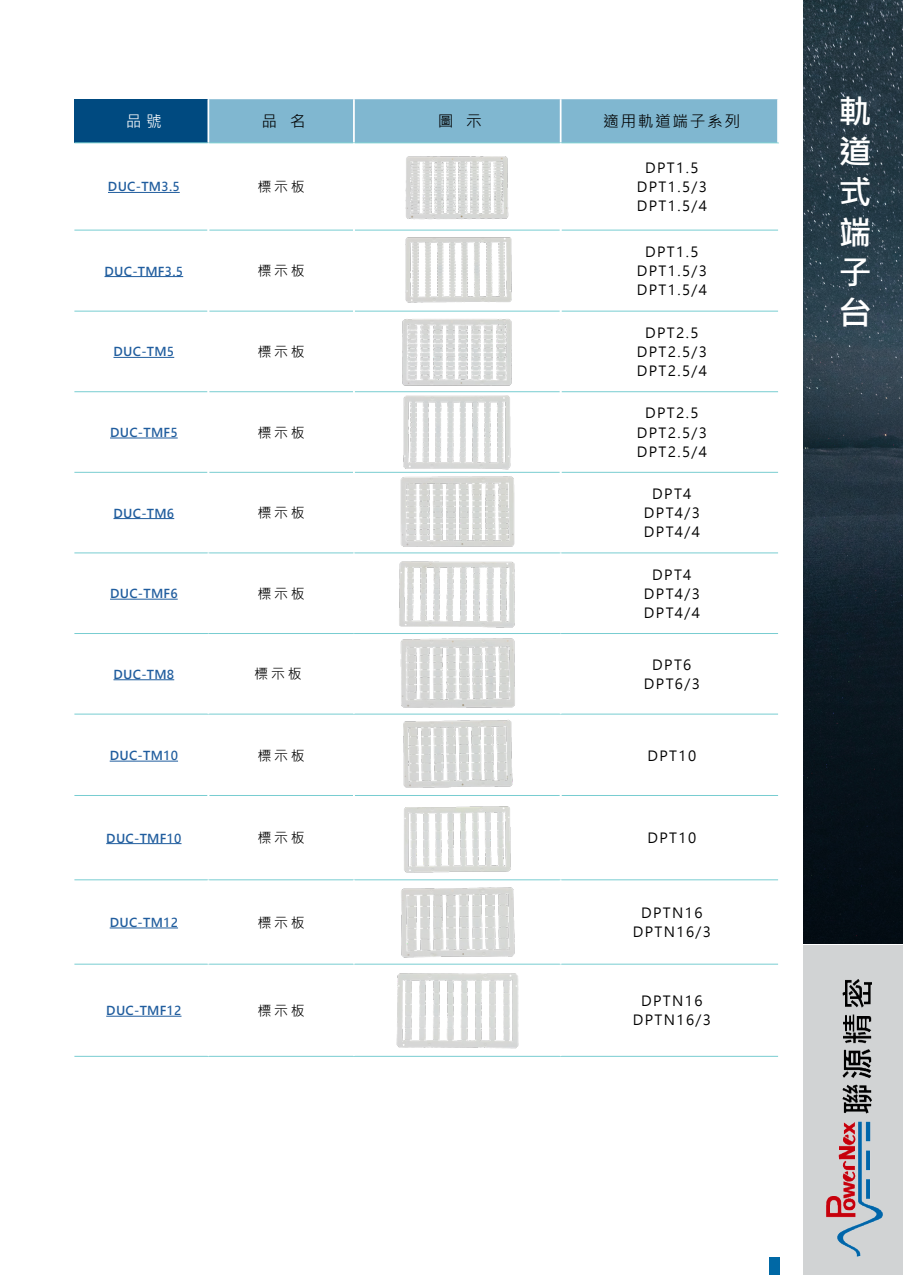
<style>
.page{position:relative;width:903px;height:1275px;background:#fff}
.page>*{position:absolute;margin:0;border:0;box-sizing:border-box;transform-origin:0 0}
.t1{font:700 33.25px/40.2px "Microsoft Jheng Hei";color:#fff;text-align:justify}
.t2{font:15.75px "Microsoft Jheng Hei";letter-spacing:.1em;color:#000}
.t3{font:15.75px "Microsoft Jheng Hei";color:#fff}
.t4{font:15.75px "Microsoft Jheng Hei";color:#000}
.t5{font:14px/19.2px "Microsoft Jheng Hei UI Regular";letter-spacing:.1em;color:#000;text-align:center}
.t6{font:14px "Microsoft Jheng Hei";letter-spacing:.2em;color:#000}
.t7{font:12.25px "Microsoft Jheng Hei UI Bold";letter-spacing:.025em;color:#205d9e}
</style>
<div class="page">
<div style="left:804px;top:945px;width:99px;height:330px;background:#d1d3d4"></div>
<img style="left:804px;top:0;width:99px;height:944px">
<div style="left:769px;top:1257px;width:10px;height:18px;background:#0068a5"></div>
<img style="left:826px;top:979px;width:57px;height:278px">
<div style="left:74px;top:99px;width:134px;height:44px;background:#004a80"></div>
<div style="left:209px;top:99px;width:568px;height:43px;background:#80b7d0"></div>
<hr style="left:74px;top:142px;width:134px;height:1px;background:#78cdd1">
<hr style="left:74px;top:230px;width:133px;height:1px;background:#78cdd1">
<hr style="left:74px;top:311px;width:133px;height:1px;background:#78cdd1">
<hr style="left:74px;top:391px;width:133px;height:1px;background:#78cdd1">
<hr style="left:74px;top:472px;width:133px;height:1px;background:#78cdd1">
<hr style="left:208px;top:142px;width:146px;height:1px;background:#78cdd1">
<hr style="left:354px;top:142px;width:207px;height:1px;background:#78cdd1">
<hr style="left:561px;top:142px;width:218px;height:1px;background:#78cdd1">
<hr style="left:209px;top:230px;width:144px;height:1px;background:#78cdd1">
<hr style="left:355px;top:230px;width:205px;height:1px;background:#78cdd1">
<hr style="left:561px;top:230px;width:217px;height:1px;background:#78cdd1">
<hr style="left:209px;top:311px;width:144px;height:1px;background:#78cdd1">
<hr style="left:355px;top:311px;width:205px;height:1px;background:#78cdd1">
<hr style="left:561px;top:311px;width:217px;height:1px;background:#78cdd1">
<hr style="left:209px;top:391px;width:144px;height:1px;background:#78cdd1">
<hr style="left:355px;top:391px;width:205px;height:1px;background:#78cdd1">
<hr style="left:561px;top:391px;width:217px;height:1px;background:#78cdd1">
<hr style="left:209px;top:472px;width:144px;height:1px;background:#78cdd1">
<hr style="left:355px;top:472px;width:205px;height:1px;background:#78cdd1">
<hr style="left:561px;top:472px;width:217px;height:1px;background:#78cdd1">
<hr style="left:74px;top:552px;width:134px;height:1px;background:#78cdd1">
<hr style="left:208px;top:552px;width:146px;height:1px;background:#78cdd1">
<hr style="left:354px;top:552px;width:207px;height:1px;background:#78cdd1">
<hr style="left:561px;top:552px;width:217px;height:1px;background:#78cdd1">
<hr style="left:74px;top:633px;width:134px;height:1px;background:#78cdd1">
<hr style="left:74px;top:714px;width:134px;height:1px;background:#78cdd1">
<hr style="left:208px;top:633px;width:146px;height:1px;background:#78cdd1">
<hr style="left:354px;top:633px;width:207px;height:1px;background:#78cdd1">
<hr style="left:561px;top:633px;width:217px;height:1px;background:#78cdd1">
<hr style="left:208px;top:714px;width:146px;height:1px;background:#78cdd1">
<hr style="left:354px;top:714px;width:207px;height:1px;background:#78cdd1">
<hr style="left:561px;top:714px;width:217px;height:1px;background:#78cdd1">
<hr style="left:207px;top:99px;width:2px;height:43px;background:#fff">
<hr style="left:353px;top:99px;width:2px;height:43px;background:#fff">
<hr style="left:560px;top:99px;width:1px;height:43px;background:#fff">
<hr style="left:108px;top:192px;width:72px;height:1px;background:#205d9e">
<img style="left:405px;top:156px;width:104px;height:64px">
<hr style="left:105px;top:276px;width:78px;height:1px;background:#205d9e">
<img style="left:395px;top:237px;width:124px;height:310px">
<hr style="left:113px;top:357px;width:61px;height:1px;background:#205d9e">
<hr style="left:110px;top:438px;width:68px;height:1px;background:#205d9e">
<hr style="left:113px;top:518px;width:61px;height:1px;background:#205d9e">
<hr style="left:110px;top:599px;width:68px;height:1px;background:#205d9e">
<img style="left:388px;top:553px;width:139px;height:75px">
<hr style="left:113px;top:679px;width:61px;height:1px;background:#205d9e">
<img style="left:393px;top:638px;width:129px;height:76px">
<hr style="left:74px;top:795px;width:133px;height:1px;background:#78cdd1">
<hr style="left:209px;top:795px;width:144px;height:1px;background:#78cdd1">
<hr style="left:355px;top:795px;width:205px;height:1px;background:#78cdd1">
<hr style="left:561px;top:795px;width:217px;height:1px;background:#78cdd1">
<hr style="left:74px;top:879px;width:134px;height:1px;background:#78cdd1">
<hr style="left:208px;top:879px;width:146px;height:1px;background:#78cdd1">
<hr style="left:354px;top:879px;width:207px;height:1px;background:#78cdd1">
<hr style="left:561px;top:879px;width:217px;height:1px;background:#78cdd1">
<hr style="left:74px;top:964px;width:134px;height:1px;background:#78cdd1">
<hr style="left:74px;top:1056px;width:134px;height:1px;background:#78cdd1">
<hr style="left:208px;top:964px;width:146px;height:1px;background:#78cdd1">
<hr style="left:354px;top:964px;width:207px;height:1px;background:#78cdd1">
<hr style="left:561px;top:964px;width:217px;height:1px;background:#78cdd1">
<hr style="left:208px;top:1056px;width:146px;height:1px;background:#78cdd1">
<hr style="left:354px;top:1056px;width:207px;height:1px;background:#78cdd1">
<hr style="left:561px;top:1056px;width:217px;height:1px;background:#78cdd1">
<hr style="left:110px;top:761px;width:68px;height:1px;background:#205d9e">
<img style="left:403px;top:719px;width:110px;height:69px">
<hr style="left:106px;top:843px;width:75px;height:1px;background:#205d9e">
<img style="left:404px;top:806px;width:107px;height:67px">
<hr style="left:110px;top:928px;width:68px;height:1px;background:#205d9e">
<img style="left:388px;top:880px;width:139px;height:84px">
<hr style="left:106px;top:1016px;width:75px;height:1px;background:#205d9e">
<img style="left:396px;top:973px;width:123px;height:76px">
<p class="t3" style="left:126px;top:112px;width:38px">品 號</p>
<p class="t4" style="left:262px;top:112px;width:46px">品 名</p>
<p class="t2" style="left:438px;top:112px;width:46px">圖 示</p>
<p class="t2" style="left:603px;top:112px;width:139px">適用軌道端子系列</p>
<p class="t7" style="left:108px;top:179px;width:73px">DUC-TM3.5</p>
<p class="t6" style="left:257px;top:178px;width:49px">標示板</p>
<p class="t7" style="left:105px;top:263px;width:80px">DUC-TMF3.5</p>
<p class="t6" style="left:257px;top:262px;width:49px">標示板</p>
<p class="t7" style="left:113px;top:344px;width:62px">DUC-TM5</p>
<p class="t6" style="left:257px;top:343px;width:49px">標示板</p>
<p class="t7" style="left:110px;top:425px;width:69px">DUC-TMF5</p>
<p class="t6" style="left:257px;top:424px;width:49px">標示板</p>
<p class="t7" style="left:113px;top:505px;width:62px">DUC-TM6</p>
<p class="t6" style="left:257px;top:504px;width:49px">標示板</p>
<p class="t7" style="left:110px;top:586px;width:69px">DUC-TMF6</p>
<p class="t6" style="left:257px;top:585px;width:49px">標示板</p>
<p class="t5" style="left:637px;top:158px;width:72px">DPT1.5<br>DPT1.5/3<br>DPT1.5/4</p>
<p class="t5" style="left:637px;top:242px;width:72px">DPT1.5<br>DPT1.5/3<br>DPT1.5/4</p>
<p class="t5" style="left:637px;top:323px;width:72px">DPT2.5<br>DPT2.5/3<br>DPT2.5/4</p>
<p class="t5" style="left:637px;top:404px;width:72px">DPT2.5<br>DPT2.5/3<br>DPT2.5/4</p>
<p class="t5" style="left:644px;top:484px;width:57px">DPT4<br>DPT4/3<br>DPT4/4</p>
<p class="t5" style="left:644px;top:565px;width:57px">DPT4<br>DPT4/3<br>DPT4/4</p>
<p class="t7" style="left:113px;top:666px;width:62px">DUC-TM8</p>
<p class="t6" style="left:254px;top:665px;width:49px">標示板</p>
<p class="t5" style="left:644px;top:655px;width:57px">DPT6<br>DPT6/3</p>
<p class="t7" style="left:110px;top:748px;width:70px">DUC-TM10</p>
<p class="t6" style="left:257px;top:747px;width:49px">標示板</p>
<p class="t5" style="left:647px;top:746px;width:50px">DPT10</p>
<p class="t7" style="left:106px;top:830px;width:77px">DUC-TMF10</p>
<p class="t6" style="left:257px;top:829px;width:49px">標示板</p>
<p class="t5" style="left:647px;top:828px;width:50px">DPT10</p>
<p class="t7" style="left:110px;top:915px;width:70px">DUC-TM12</p>
<p class="t6" style="left:257px;top:914px;width:49px">標示板</p>
<p class="t5" style="left:633px;top:903px;width:80px">DPTN16<br>DPTN16/3</p>
<p class="t7" style="left:106px;top:1003px;width:77px">DUC-TMF12</p>
<p class="t6" style="left:257px;top:1002px;width:49px">標示板</p>
<p class="t5" style="left:633px;top:991px;width:80px">DPTN16<br>DPTN16/3</p>
<h1 class="t1" style="left:838px;top:91px;width:35px">軌道式端子台</h1>
</div>
